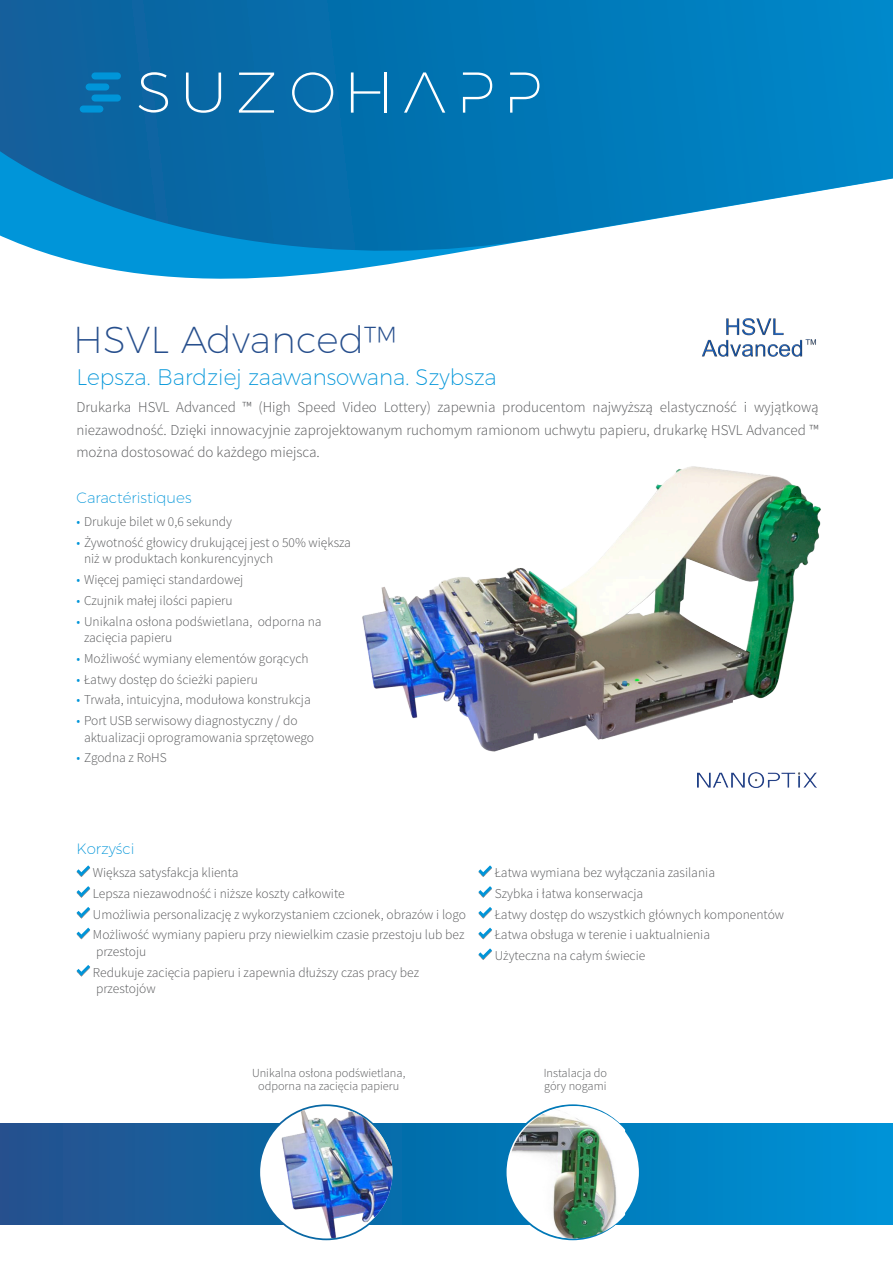
<style>
.page{position:relative;width:893px;height:1263px;background:#fff}
.page>*{position:absolute;margin:0;border:0;box-sizing:border-box;transform-origin:0 0}
.t1{font:200 37.5px "Montserrat";letter-spacing:.01em;color:#274f8d}
.Descrizione{font:200 22.5px "Montserrat";color:#0095d9;scale:.96 1}
.Descrizione-2{font:300 15px/22.5px "Source Sans Pro";color:#57585a;text-align:justify}
.Prestazioni_-_Puntin{font:200 15px "Montserrat";color:#0095d9}
.Prestazioni_-_Puntin-2{font:300 13.5px/16.5px "Source Sans Pro";color:#57585a}
.N_B__testo{font:300 12.3px "Source Sans Pro";color:#57585a}
.s1{color:#0095d9}
</style>
<div class="page">
<svg style="left:115px;top:270px;width:233px;height:9px;fill:#0095d9"></svg>
<svg style="left:0;top:0;width:893px;height:270px;background:#2085bd"></svg>
<div style="left:91px;top:94px;width:30px;height:8px;background:#0095d9;border-radius:4px"></div>
<div style="left:80px;top:106px;width:23px;height:7px;background:#0095d9;border-radius:4px"></div>
<div style="left:91px;top:72px;width:30px;height:7px;background:#0095d9;border-radius:4px"></div>
<svg style="left:86px;top:83px;width:23px;height:7px"></svg>
<svg style="left:186px;top:73px;width:35px;height:40px"></svg>
<svg style="left:239px;top:73px;width:35px;height:40px"></svg>
<svg style="left:292px;top:72px;width:41px;height:41px;background:#3186b9"></svg>
<hr style="left:384px;top:72px;width:2px;height:41px;background:#fff">
<svg style="left:404px;top:72px;width:41px;height:41px;background:#1f83b9"></svg>
<svg style="left:463px;top:72px;width:29px;height:41px"></svg>
<svg style="left:139px;top:72px;width:29px;height:41px"></svg>
<svg style="left:351px;top:72px;width:29px;height:41px"></svg>
<svg style="left:510px;top:72px;width:29px;height:41px"></svg>
<svg style="left:258px;top:1104px;width:136px;height:136px"></svg>
<svg style="left:0;top:1124px;width:893px;height:101px;background:#0b71b0"></svg>
<img style="left:260px;top:1106px;width:132px;height:132px;border-radius:66px">
<div style="left:507px;top:1106px;width:132px;height:132px;background:#fff;border-radius:50%"></div>
<svg style="left:77px;top:865px;width:13px;height:12px"></svg>
<svg style="left:77px;top:886px;width:13px;height:12px"></svg>
<svg style="left:77px;top:907px;width:13px;height:11px"></svg>
<svg style="left:77px;top:928px;width:13px;height:11px"></svg>
<svg style="left:77px;top:965px;width:13px;height:11px"></svg>
<img style="left:697px;top:772px;width:119px;height:15px">
<img style="left:508px;top:1106px;width:117px;height:132px">
<img style="left:702px;top:318px;width:114px;height:39px">
<img style="left:362px;top:466px;width:459px;height:286px">
<svg style="left:478px;top:865px;width:14px;height:12px"></svg>
<svg style="left:478px;top:886px;width:14px;height:12px"></svg>
<svg style="left:478px;top:907px;width:14px;height:11px"></svg>
<svg style="left:478px;top:928px;width:14px;height:11px"></svg>
<svg style="left:478px;top:948px;width:14px;height:12px"></svg>
<p class="t1" style="left:73px;top:317px;width:325px">HSVL Advanced™</p>
<p class="Descrizione" style="left:76px;top:363px;width:439px">Lepsza. Bardziej zaawansowana. Szybsza</p>
<p class="Descrizione-2" style="left:76px;top:396px;width:744px">Drukarka HSVL Advanced ™ (High Speed Video Lottery) zapewnia producentom najwyższą elastyczność i wyjątkową niezawodność. Dzięki innowacyjnie zaprojektowanym ruchomym ramionom uchwytu papieru, drukarkę HSVL Advanced ™ można dostosować do każdego miejsca.</p>
<p class="Prestazioni_-_Puntin" style="left:77px;top:488px;width:117px">Caractéristiques</p>
<p class="Prestazioni_-_Puntin-2" style="left:77px;top:513px;width:157px"><span class="s1">•</span> Drukuje bilet w 0,6 sekundy</p>
<p class="Prestazioni_-_Puntin-2" style="left:84px;top:534px;width:268px;text-indent:-8px"><span class="s1">•</span> Żywotność głowicy drukującej jest o 50% większa niż w produktach konkurencyjnych</p>
<p class="Prestazioni_-_Puntin-2" style="left:77px;top:571px;width:168px"><span class="s1">•</span> Więcej pamięci standardowej</p>
<p class="Prestazioni_-_Puntin-2" style="left:77px;top:592px;width:158px"><span class="s1">•</span> Czujnik małej ilości papieru</p>
<p class="Prestazioni_-_Puntin-2" style="left:84px;top:613px;width:239px;text-indent:-8px"><span class="s1">•</span> Unikalna osłona podświetlana, odporna na zacięcia papieru</p>
<p class="Prestazioni_-_Puntin-2" style="left:77px;top:650px;width:234px"><span class="s1">•</span> Możliwość wymiany elementów gorących</p>
<p class="Prestazioni_-_Puntin-2" style="left:77px;top:671px;width:183px"><span class="s1">•</span> Łatwy dostęp do ścieżki papieru</p>
<p class="Prestazioni_-_Puntin-2" style="left:77px;top:692px;width:236px"><span class="s1">•</span> Trwała, intuicyjna, modułowa konstrukcja</p>
<p class="Prestazioni_-_Puntin-2" style="left:84px;top:712px;width:232px;text-indent:-8px"><span class="s1">•</span> Port USB serwisowy diagnostyczny / do aktualizacji oprogramowania sprzętowego</p>
<p class="Prestazioni_-_Puntin-2" style="left:77px;top:750px;width:92px"><span class="s1">•</span> Zgodna z RoHS</p>
<p class="Prestazioni_-_Puntin" style="left:77px;top:840px;width:60px">Korzyści</p>
<p class="Prestazioni_-_Puntin-2" style="left:93px;top:864px;width:147px">Większa satysfakcja klienta</p>
<p class="Prestazioni_-_Puntin-2" style="left:93px;top:885px;width:253px">Lepsza niezawodność i niższe koszty całkowite</p>
<p class="Prestazioni_-_Puntin-2" style="left:93px;top:906px;width:375px">Umożliwia personalizację z wykorzystaniem czcionek, obrazów i logo</p>
<p class="Prestazioni_-_Puntin-2" style="left:93px;top:927px;width:373px">Możliwość wymiany papieru przy niewielkim czasie przestoju lub bez przestoju</p>
<p class="Prestazioni_-_Puntin-2" style="left:93px;top:964px;width:328px">Redukuje zacięcia papieru i zapewnia dłuższy czas pracy bez przestojów</p>
<p class="N_B__testo" style="left:252px;top:1065px;width:155px">Unikalna osłona podświetlana,</p>
<p class="N_B__testo" style="left:258px;top:1079px;width:143px">odporna na zacięcia papieru</p>
<p class="Prestazioni_-_Puntin-2" style="left:495px;top:864px;width:222px">Łatwa wymiana bez wyłączania zasilania</p>
<p class="Prestazioni_-_Puntin-2" style="left:495px;top:885px;width:150px">Szybka i łatwa konserwacja</p>
<p class="Prestazioni_-_Puntin-2" style="left:495px;top:906px;width:291px">Łatwy dostęp do wszystkich głównych komponentów</p>
<p class="Prestazioni_-_Puntin-2" style="left:495px;top:927px;width:217px">Łatwa obsługa w terenie i uaktualnienia</p>
<p class="Prestazioni_-_Puntin-2" style="left:495px;top:947px;width:152px">Użyteczna na całym świecie</p>
<p class="N_B__testo" style="left:544px;top:1065px;width:65px">Instalacja do</p>
<p class="N_B__testo" style="left:544px;top:1079px;width:64px">góry nogami</p>
</div>
